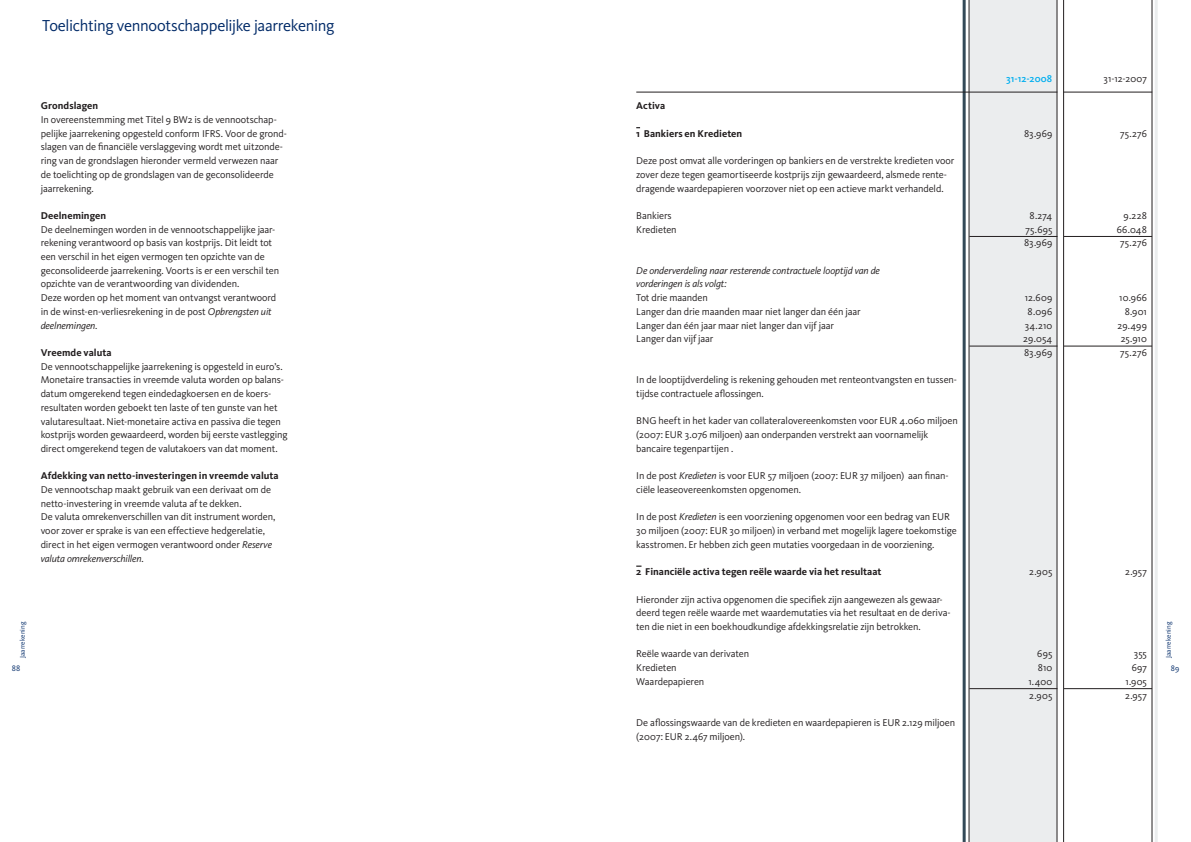
<style>
.page{position:relative;width:1191px;height:842px;background:#fff}
.page>*{position:absolute;margin:0;border:0;box-sizing:border-box;transform-origin:0 0}
.t1{font:16.4px "Kievit";letter-spacing:-.02em;color:#002a68}
.t2{font:10.2px/13.7px "Kievit";letter-spacing:-.01em;color:#231f20}
.t3{font:700 10.2px "Kievit";letter-spacing:.005em;color:#231f20}
.t4{font:italic 10.2px/13.7px "Kievit";letter-spacing:-.01em;color:#231f20}
.t5{font:500 10.2px "Kievit";letter-spacing:.01em;color:#00aeef}
.t6{font:8.2px "Kievit";color:#002a68}
.t7{font:7px "Kievit";color:#002a68}
.s1{font-style:italic}
</style>
<div class="page">
<hr style="left:962px;top:0;width:3px;height:842px;background:#334957">
<hr style="left:1154px;top:0;width:3px;height:842px;background:#ebedee">
<div style="left:968px;top:0;width:89px;height:842px;background:#ebedee"></div>
<svg style="left:1063px;top:0;width:89px;height:842px"></svg>
<hr style="left:969px;top:236px;width:88px;height:1px;background:#231f20">
<hr style="left:1064px;top:236px;width:88px;height:1px;background:#231f20">
<hr style="left:969px;top:346px;width:88px;height:1px;background:#231f20">
<hr style="left:1064px;top:346px;width:88px;height:1px;background:#231f20">
<hr style="left:969px;top:688px;width:88px;height:1px;background:#231f20">
<hr style="left:1064px;top:688px;width:88px;height:1px;background:#231f20">
<hr style="left:636px;top:92px;width:421px;height:1px;background:#231f20">
<hr style="left:1063px;top:92px;width:89px;height:1px;background:#231f20">
<h1 class="t1" style="left:42px;top:17px;width:293px">Toelichting vennootschappelijke jaarrekening</h1>
<p class="t5" style="left:1006px;top:73px;width:48px">31-12-2008</p>
<p class="t2" style="left:1103px;top:72px;width:45px">31-12-2007</p>
<p class="t3" style="left:41px;top:100px;width:59px">Grondslagen</p>
<p class="t2" style="left:41px;top:113px;width:248px">In overeenstemming met Titel 9 BW2 is de vennootschap&shy;pelijke jaarrekening opgesteld conform IFRS. Voor de grond&shy;slagen van de financiële verslaggeving wordt met uitzonde&shy;ring van de grondslagen hieronder vermeld verwezen naar de toelichting op de grondslagen van de geconsolideerde jaarrekening.</p>
<p class="t3" style="left:41px;top:210px;width:67px">Deelnemingen</p>
<p class="t2" style="left:41px;top:222px;width:240px">De deelnemingen worden in de vennootschappelijke jaar&shy;rekening verantwoord op basis van kostprijs. Dit leidt tot een verschil in het eigen vermogen ten opzichte van de geconsolideerde jaarrekening. Voorts is er een verschil ten opzichte van de verantwoording van dividenden.<br>Deze worden op het moment van ontvangst verantwoord in de winst-en-verliesrekening in de post <span class="s1">Opbrengsten uit deelnemingen.</span></p>
<p class="t3" style="left:41px;top:347px;width:72px">Vreemde valuta</p>
<p class="t2" style="left:41px;top:360px;width:248px">De vennootschappelijke jaarrekening is opgesteld in euro’s.<br>Monetaire transacties in vreemde valuta worden op balans-- datum omgerekend tegen eindedagkoersen en de koers&shy;resultaten worden geboekt ten laste of ten gunste van het valutaresultaat. Niet-monetaire activa en passiva die tegen kostprijs worden gewaardeerd, worden bij eerste vastlegging direct omgerekend tegen de valutakoers van dat moment.</p>
<p class="t3" style="left:41px;top:470px;width:239px">Afdekking van netto-investeringen in vreemde valuta</p>
<p class="t2" style="left:41px;top:483px;width:236px">De vennootschap maakt gebruik van een derivaat om de netto-investering in vreemde valuta af te dekken.<br>De valuta omrekenverschillen van dit instrument worden, voor zover er sprake is van een effectieve hedgerelatie, direct in het eigen vermogen verantwoord onder <span class="s1">Reserve valuta omrekenverschillen</span>.</p>
<p class="t3" style="left:636px;top:100px;width:30px">Activa</p>
<p class="t3" style="left:636px;top:127px;width:108px">1 Bankiers en Kredieten</p>
<p class="t2" style="left:1024px;top:127px;width:30px">83.969</p>
<p class="t2" style="left:1120px;top:127px;width:28px">75.276</p>
<p class="t2" style="left:636px;top:154px;width:319px">Deze post omvat alle vorderingen op bankiers en de verstrekte kredieten voor zover deze tegen geamortiseerde kostprijs zijn gewaardeerd, alsmede rente&shy;dragende waardepapieren voorzover niet op een actieve markt verhandeld.</p>
<p class="t2" style="left:636px;top:209px;width:37px">Bankiers</p>
<p class="t2" style="left:1029px;top:209px;width:24px">8.274</p>
<p class="t2" style="left:1123px;top:209px;width:25px">9.228</p>
<p class="t2" style="left:636px;top:222px;width:42px">Kredieten</p>
<p class="t2" style="left:1025px;top:222px;width:28px">75.695</p>
<p class="t2" style="left:1117px;top:222px;width:31px">66.048</p>
<p class="t2" style="left:1024px;top:236px;width:30px">83.969</p>
<p class="t2" style="left:1120px;top:236px;width:28px">75.276</p>
<p class="t4" style="left:636px;top:263px;width:245px">De onderverdeling naar resterende contractuele looptijd van de vorderingen is als volgt:</p>
<p class="t2" style="left:636px;top:291px;width:73px">Tot drie maanden</p>
<p class="t2" style="left:1024px;top:291px;width:29px">12.609</p>
<p class="t2" style="left:1119px;top:291px;width:29px">10.966</p>
<p class="t2" style="left:636px;top:305px;width:226px">Langer dan drie maanden maar niet langer dan één jaar</p>
<p class="t2" style="left:1027px;top:305px;width:26px">8.096</p>
<p class="t2" style="left:1124px;top:305px;width:24px">8.901</p>
<p class="t2" style="left:636px;top:318px;width:199px">Langer dan één jaar maar niet langer dan vijf jaar</p>
<p class="t2" style="left:1025px;top:318px;width:29px">34.210</p>
<p class="t2" style="left:1117px;top:318px;width:31px">29.499</p>
<p class="t2" style="left:636px;top:332px;width:79px">Langer dan vijf jaar</p>
<p class="t2" style="left:1023px;top:332px;width:31px">29.054</p>
<p class="t2" style="left:1120px;top:332px;width:28px">25.910</p>
<p class="t2" style="left:1024px;top:346px;width:30px">83.969</p>
<p class="t2" style="left:1120px;top:346px;width:28px">75.276</p>
<p class="t2" style="left:636px;top:373px;width:322px">In de looptijdverdeling is rekening gehouden met renteontvangsten en tussen&shy;tijdse contractuele aflossingen.</p>
<p class="t2" style="left:636px;top:414px;width:323px">BNG heeft in het kader van collateralovereenkomsten voor EUR 4.060 miljoen (2007: EUR 3.076 miljoen) aan onderpanden verstrekt aan voornamelijk bancaire tegenpartijen .</p>
<p class="t2" style="left:636px;top:469px;width:313px">In de post <span class="s1">Kredieten</span> is voor EUR 57 miljoen (2007: EUR 37 miljoen) aan finan&shy;ciële leaseovereenkomsten opgenomen.</p>
<p class="t2" style="left:636px;top:510px;width:322px">In de post <span class="s1">Kredieten</span> is een voorziening opgenomen voor een bedrag van EUR<br>30 miljoen (2007: EUR 30 miljoen) in verband met mogelijk lagere toekomstige kasstromen. Er hebben zich geen mutaties voorgedaan in de voorziening.</p>
<p class="t3" style="left:636px;top:566px;width:247px">2 Financiële activa tegen reële waarde via het resultaat</p>
<p class="t2" style="left:1029px;top:565px;width:25px">2.905</p>
<p class="t2" style="left:1125px;top:565px;width:23px">2.957</p>
<p class="t2" style="left:636px;top:592px;width:316px">Hieronder zijn activa opgenomen die specifiek zijn aangewezen als gewaar&shy;deerd tegen reële waarde met waardemutaties via het resultaat en de deriva&shy;ten die niet in een boekhoudkundige afdekkingsrelatie zijn betrokken.</p>
<p class="t2" style="left:636px;top:647px;width:114px">Reële waarde van derivaten</p>
<p class="t2" style="left:1037px;top:647px;width:17px">695</p>
<p class="t2" style="left:1134px;top:647px;width:14px">355</p>
<p class="t2" style="left:636px;top:661px;width:42px">Kredieten</p>
<p class="t2" style="left:1037px;top:661px;width:16px">810</p>
<p class="t2" style="left:1131px;top:661px;width:17px">697</p>
<p class="t2" style="left:636px;top:675px;width:70px">Waardepapieren</p>
<p class="t2" style="left:1028px;top:675px;width:25px">1.400</p>
<p class="t2" style="left:1125px;top:675px;width:23px">1.905</p>
<p class="t2" style="left:1029px;top:688px;width:25px">2.905</p>
<p class="t2" style="left:1125px;top:688px;width:23px">2.957</p>
<p class="t2" style="left:636px;top:716px;width:320px">De aflossingswaarde van de kredieten en waardepapieren is EUR 2.129 miljoen (2007: EUR 2.467 miljoen).</p>
<p class="t7" style="left:19px;top:658px;width:38px;rotate:-90deg">Jaarrekening</p>
<p class="t7" style="left:1164px;top:658px;width:38px;rotate:-90deg">Jaarrekening</p>
<p class="t6" style="left:12px;top:664px;width:10px">88</p>
<p class="t6" style="left:1170px;top:664px;width:10px">89</p>
</div>
